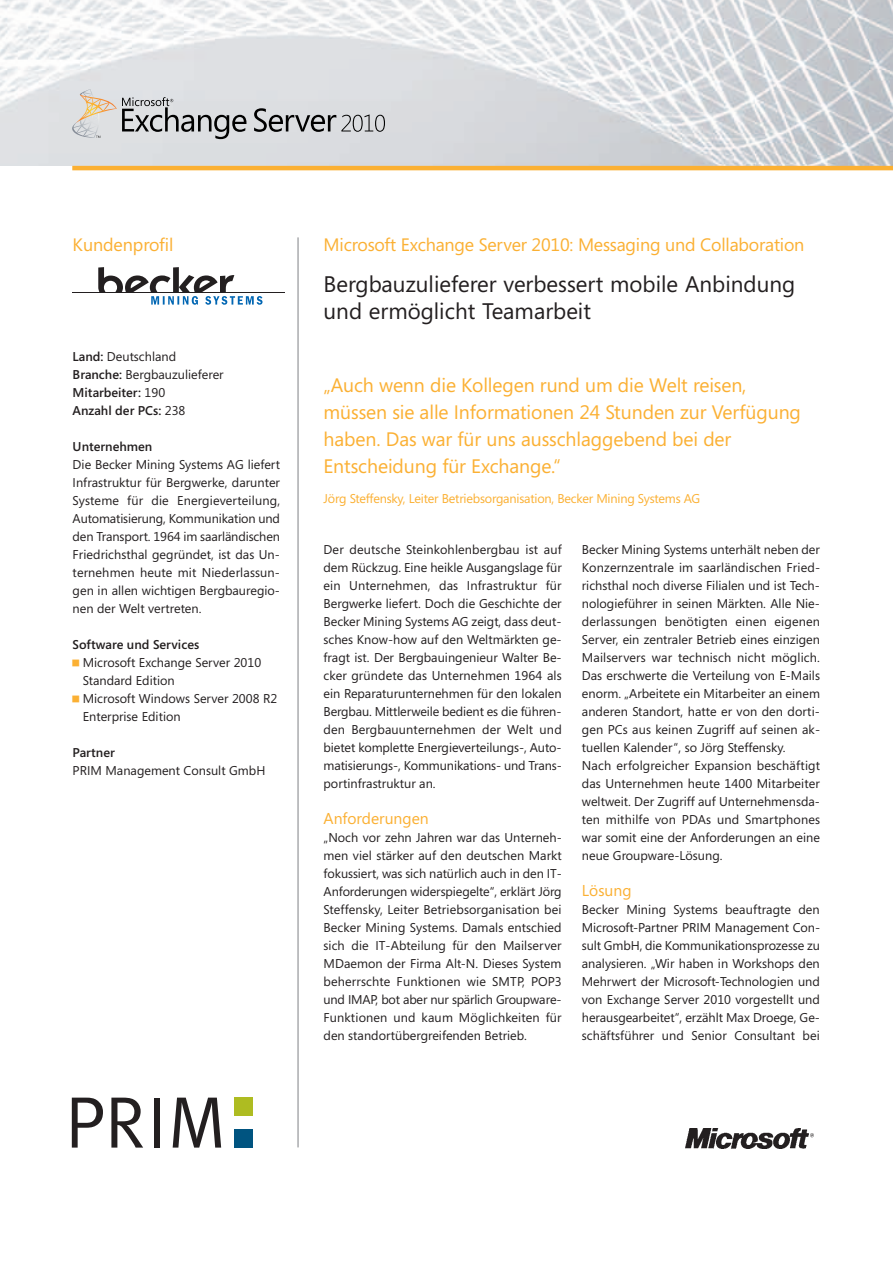
<style>
.page{position:relative;width:893px;height:1263px;background:#fff}
.page>*{position:absolute;margin:0;border:0;box-sizing:border-box;transform-origin:0 0}
.t1{font:22.5px/27px "Segoe";color:#231f20}
.t2{font:19.5px/27px "Segoe";letter-spacing:-.005em;color:#fbb033}
.t3{font:18px "Segoe";letter-spacing:-.01em;color:#fbb033}
.t4{font:15.75px "Segoe";color:#fbb033}
.t5{font:12.75px/18px "Segoe";color:#231f20;text-align:justify}
.t6{font:600 12.75px/18px "Segoe";color:#231f20}
.t7{font:12.75px "Segoe";letter-spacing:-.015em;color:#fbb033}
.s1{font-weight:400}
</style>
<div class="page">
<img style="left:0;top:0;width:893px;height:166px">
<hr style="left:72px;top:292px;width:213px;height:1px;background:#231f20">
<svg style="left:98px;top:267px;width:164px;height:38px"></svg>
<div style="left:234px;top:1097px;width:18px;height:19px;background:#aebc21"></div>
<div style="left:234px;top:1129px;width:18px;height:18px;background:#005480"></div>
<svg style="left:72px;top:1097px;width:31px;height:50px"></svg>
<svg style="left:111px;top:1097px;width:32px;height:50px"></svg>
<div style="left:154px;top:1097px;width:6px;height:50px;background:#231f20"></div>
<svg style="left:173px;top:1097px;width:48px;height:50px"></svg>
<img style="left:686px;top:1128px;width:127px;height:21px">
<hr style="left:72px;top:166px;width:821px;height:4px;background:#fbb033">
<hr style="left:298px;top:237px;width:1px;height:910px;background:#808285">
<svg style="left:72px;top:89px;width:174px;height:50px;background:#c3c3c2"></svg>
<svg style="left:254px;top:108px;width:131px;height:24px;background:#abacaf"></svg>
<h3 class="t3" style="left:73px;top:238px;width:102px">Kundenprofil</h3>
<p class="t6" style="left:73px;top:349px;width:153px">Land: <span class="s1">Deutschland<br></span>Branche: <span class="s1">Bergbauzulieferer<br></span>Mitarbeiter: <span class="s1">190<br></span>Anzahl der PCs: <span class="s1">238</span></p>
<p class="t6" style="left:73px;top:439px;width:81px">Unternehmen</p>
<p class="t5" style="left:73px;top:457px;width:209px">Die Becker Mining Systems AG liefert Infrastruktur für Bergwerke, darunter Systeme für die Energieverteilung, Automatisierung, Kommunikation und den Transport. 1964 im saarländischen Friedrichsthal gegründet, ist das Un&shy;ternehmen heute mit Niederlassun&shy;gen in allen wichtigen Bergbauregio&shy;nen der Welt vertreten.</p>
<p class="t6" style="left:73px;top:637px;width:128px">Software und Services</p>
<p class="t5" style="left:83px;top:655px;width:196px;text-align:left">Microsoft Exchange Server 2010<br>Standard Edition<br>Microsoft Windows Server 2008 R2<br>Enterprise Edition</p>
<p class="t6" style="left:73px;top:745px;width:44px">Partner</p>
<p class="t5" style="left:73px;top:763px;width:194px">PRIM Management Consult GmbH</p>
<h3 class="t3" style="left:324px;top:238px;width:482px">Microsoft Exchange Server 2010: Messaging und Collaboration</h3>
<h1 class="t1" style="left:324px;top:273px;width:473px">Bergbauzulieferer verbessert mobile Anbindung und ermöglicht Teamarbeit</h1>
<h2 class="t2" style="left:324px;top:373px;width:479px">„Auch wenn die Kollegen rund um die Welt reisen, müssen sie alle Informationen 24 Stunden zur Verfügung haben. Das war für uns ausschlaggebend bei der Entscheidung für Exchange.“</h2>
<p class="t7" style="left:324px;top:494px;width:378px">Jörg Steffensky, Leiter Betriebsorganisation, Becker Mining Systems AG</p>
<p class="t5" style="left:324px;top:542px;width:240px">Der deutsche Steinkohlenbergbau ist auf dem Rückzug. Eine heikle Ausgangslage für ein Unternehmen, das Infrastruktur für Bergwerke liefert. Doch die Geschichte der Becker Mining Systems AG zeigt, dass deut&shy;sches Know-how auf den Weltmärkten ge&shy;fragt ist. Der Bergbauingenieur Walter Be&shy;cker gründete das Unternehmen 1964 als ein Reparaturunternehmen für den lokalen Bergbau. Mittlerweile bedient es die führen&shy;den Bergbauunternehmen der Welt und bietet komplette Energieverteilungs-, Auto&shy;matisierungs-, Kommunikations- und Trans&shy;portinfrastruktur an.</p>
<p class="t4" style="left:324px;top:813px;width:107px">Anforderungen</p>
<p class="t5" style="left:324px;top:830px;width:240px">„Noch vor zehn Jahren war das Unterneh&shy;men viel stärker auf den deutschen Markt fokussiert, was sich natürlich auch in den IT-Anforderungen widerspiegelte“, erklärt Jörg Steffensky, Leiter Betriebsorganisation bei Becker Mining Systems. Damals entschied sich die IT-Abteilung für den Mailserver MDaemon der Firma Alt-N. Dieses System beherrschte Funktionen wie SMTP, POP3 und IMAP, bot aber nur spärlich Groupware-Funktionen und kaum Möglichkeiten für den standortübergreifenden Betrieb.</p>
<p class="t5" style="left:582px;top:542px;width:240px;text-align:left">Becker Mining Systems unterhält neben der Konzernzentrale im saarländischen Fried&shy;richsthal noch diverse Filialen und ist Tech&shy;nologieführer in seinen Märkten. Alle Nie&shy;derlassungen benötigten einen eigenen Server, ein zentraler Betrieb eines einzigen Mailservers war technisch nicht möglich.<br>Das erschwerte die Verteilung von E-Mails enorm. „Arbeitete ein Mitarbeiter an einem anderen Standort, hatte er von den dorti&shy;gen PCs aus keinen Zugriff auf seinen ak&shy;tuellen Kalender“, so Jörg Steffensky.<br>Nach erfolgreicher Expansion beschäftigt das Unternehmen heute 1400 Mitarbeiter weltweit. Der Zugriff auf Unternehmensda&shy;ten mithilfe von PDAs und Smartphones war somit eine der Anforderungen an eine neue Groupware-Lösung.</p>
<p class="t4" style="left:582px;top:885px;width:51px">Lösung</p>
<p class="t5" style="left:582px;top:902px;width:240px">Becker Mining Systems beauftragte den Microsoft-Partner PRIM Management Con&shy;sult GmbH, die Kommunikationsprozesse zu analysieren. „Wir haben in Workshops den Mehrwert der Microsoft-Technologien und von Exchange Server 2010 vorgestellt und herausgearbeitet“, erzählt Max Droege, Ge&shy;schäftsführer und Senior Consultant bei</p>
</div>
